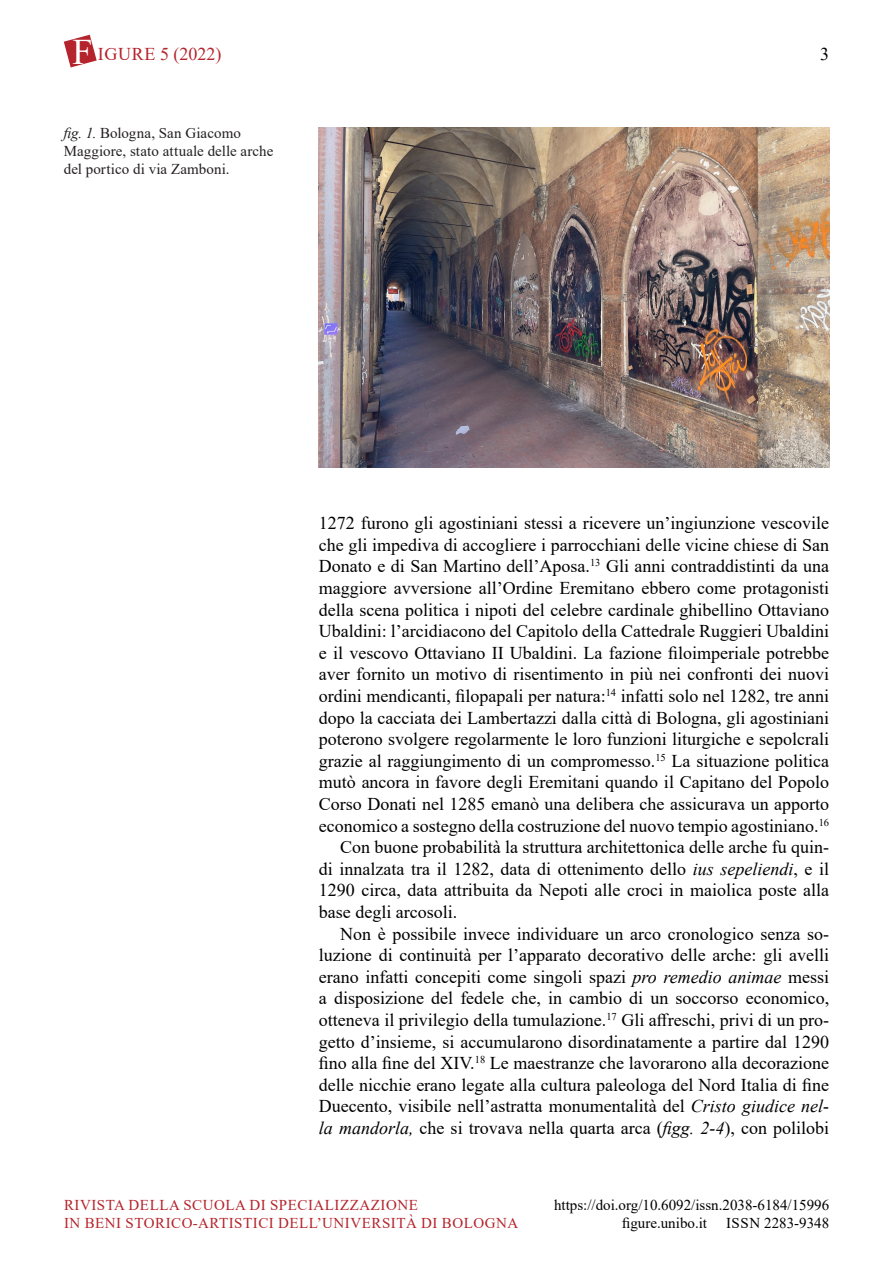
<style>
.page{position:relative;width:893px;height:1263px;background:#fff}
.page>*{position:absolute;margin:0;border:0;box-sizing:border-box;transform-origin:0 0}
.Di_default_A{font:18px/21.6px "Times New Roman";color:#000;text-align:justify}
.t1{font:18px "Times New Roman";letter-spacing:.035em;color:#b5242c}
.t2{font:15px/18px "Times New Roman";letter-spacing:.035em;color:#b5242c}
.t3{font:15px "Times New Roman";letter-spacing:.005em;color:#231f20}
.t4{font:15px/18px "Times New Roman";color:#000}
.s1{font-size:36px;color:#fff}
.s2{font-style:italic}
</style>
<div class="page">
<svg style="left:64px;top:35px;width:33px;height:32px"></svg>
<img style="left:319px;top:128px;width:510px;height:340px">
<p class="t1" style="left:72px;top:42px;width:151px"><span class="s1">F</span> IGURE 5 (2022)</p>
<p class="Di_default_A" style="left:820px;top:43px;width:10px">3</p>
<p class="t3" style="left:64px;top:122px;width:179px"><span class="s2">fig. 1.</span> Bologna, San Giacomo</p>
<p class="t3" style="left:64px;top:140px;width:211px">Maggiore, stato attuale delle arche</p>
<p class="t3" style="left:64px;top:158px;width:167px">del portico di via Zamboni.</p>
<p class="Di_default_A" style="left:319px;top:512px;width:512px">1272 furono gli agostiniani stessi a ricevere un’ingiunzione vescovile che gli impediva di accogliere i parrocchiani delle vicine chiese di San Donato e di San Martino dell’Aposa.<sup>13</sup> Gli anni contraddistinti da una maggiore avversione all’Ordine Eremitano ebbero come protagonisti della scena politica i nipoti del celebre cardinale ghibellino Ottaviano Ubaldini: l’arcidiacono del Capitolo della Cattedrale Ruggieri Ubaldini e il vescovo Ottaviano II Ubaldini. La fazione filoimperiale potrebbe aver fornito un motivo di risentimento in più nei confronti dei nuovi ordini mendicanti, filopapali per natura:<sup>14</sup> infatti solo nel 1282, tre anni dopo la cacciata dei Lambertazzi dalla città di Bologna, gli agostiniani poterono svolgere regolarmente le loro funzioni liturgiche e sepolcrali grazie al raggiungimento di un compromesso.<sup>15</sup> La situazione politica mutò ancora in favore degli Eremitani quando il Capitano del Popolo Corso Donati nel 1285 emanò una delibera che assicurava un apporto economico a sostegno della costruzione del nuovo tempio agostiniano.<sup>16</sup></p>
<p class="Di_default_A" style="left:319px;top:836px;width:512px;text-indent:21px">Con buone probabilità la struttura architettonica delle arche fu quin&shy;di innalzata tra il 1282, data di ottenimento dello <span class="s2">ius sepeliendi</span>, e il 1290 circa, data attribuita da Nepoti alle croci in maiolica poste alla base degli arcosoli.</p>
<p class="Di_default_A" style="left:319px;top:922px;width:512px;text-indent:21px">Non è possibile invece individuare un arco cronologico senza so&shy;luzione di continuità per l’apparato decorativo delle arche: gli avelli erano infatti concepiti come singoli spazi <span class="s2">pro remedio animae</span> messi a disposizione del fedele che, in cambio di un soccorso economico, otteneva il privilegio della tumulazione.<sup>17</sup> Gli affreschi, privi di un pro&shy;getto d’insieme, si accumularono disordinatamente a partire dal 1290 fino alla fine del XIV.<sup>18</sup> Le maestranze che lavorarono alla decorazione delle nicchie erano legate alla cultura paleologa del Nord Italia di fine Duecento, visibile nell’astratta monumentalità del <span class="s2">Cristo giudice nel&shy;la mandorla,</span> che si trovava nella quarta arca (<span class="s2">figg. 2-4</span>), con polilobi</p>
<p class="t2" style="left:64px;top:1195px;width:456px">RIVISTA DELLA SCUOLA DI SPECIALIZZAZIONE<br>IN BENI STORICO-ARTISTICI DELL’UNIVERSITÀ DI BOLOGNA</p>
<p class="t4" style="left:622px;top:1195px;width:209px;text-indent:-68px">https://doi.org/10.6092/issn.2038-6184/15996 figure.unibo.it</p>
<p class="t4" style="left:726px;top:1213px;width:105px">ISSN 2283-9348</p>
</div>
